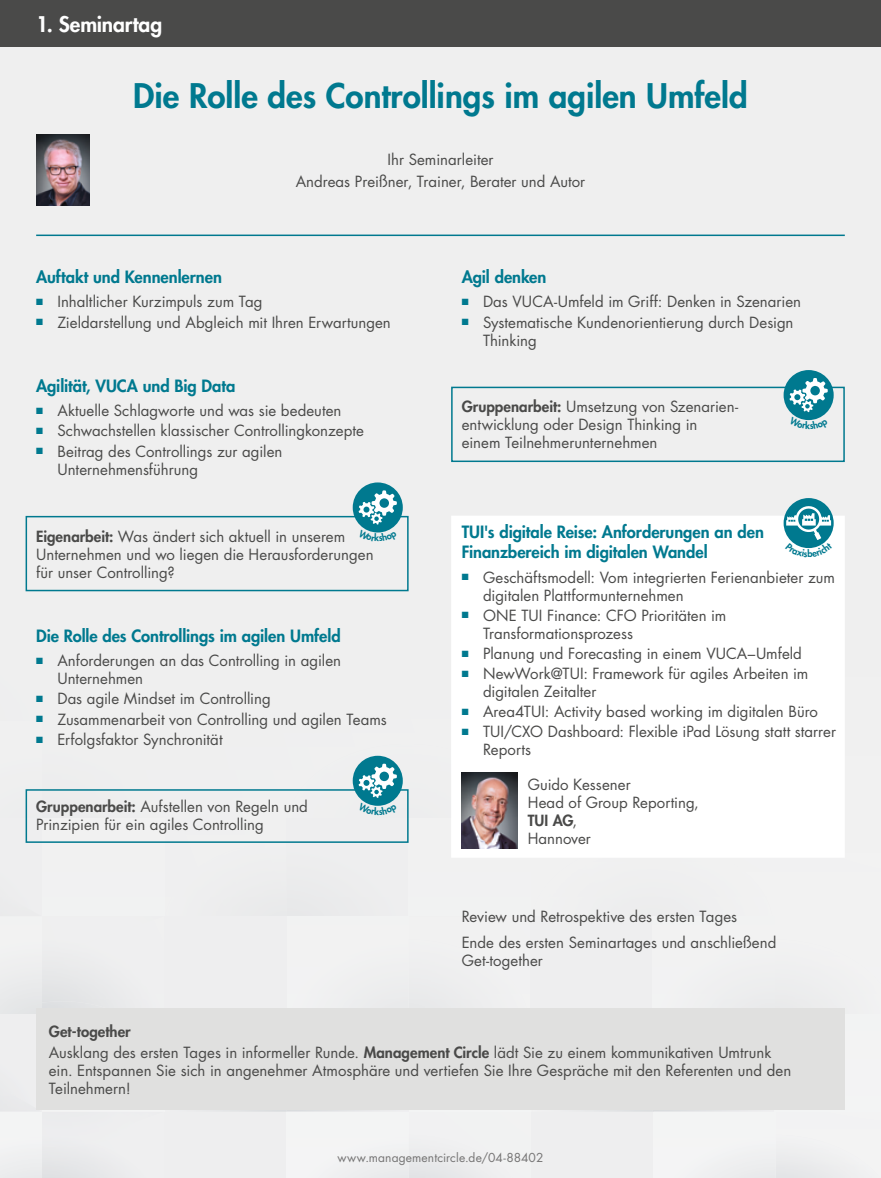
<style>
.page{position:relative;width:881px;height:1178px;background:#fff}
.page>*{position:absolute;margin:0;border:0;box-sizing:border-box;transform-origin:0 0}
.t1{font:800 33px "Futura Std";color:#00798f}
.t2{font:800 21px "Futura Std";letter-spacing:-.005em;color:#fff}
.t3{font:800 16.5px/19.8px "Futura Std";letter-spacing:-.005em;color:#00798f}
.t4{font:15px/18px "Futura Std";color:#4a4a49}
.t5{font:12px "Futura Std";letter-spacing:.01em;color:#757474}
.s1{color:#00798f}
.s2{font-weight:800}
</style>
<div class="page">
<div style="left:0;top:0;width:880px;height:1178px;background:#efefef"></div>
<div style="left:774px;top:1014px;width:106px;height:98px;background:#f3f3f4"></div>
<svg style="left:25px;top:789px;width:1px;height:29px"></svg>
<div style="left:408px;top:1014px;width:122px;height:98px;background:#f3f4f4"></div>
<div style="left:42px;top:1014px;width:122px;height:98px;background:#f3f4f4"></div>
<svg style="left:10px;top:1002px;width:32px;height:12px"></svg>
<svg style="left:286px;top:1110px;width:69px;height:2px"></svg>
<svg style="left:652px;top:1110px;width:70px;height:2px"></svg>
<div style="left:0;top:0;width:880px;height:47px;background:#4a4a49"></div>
<hr style="left:36px;top:235px;width:808px;height:1px;background:#00798f">
<div style="left:36px;top:1008px;width:808px;height:102px;background:#e0e0df"></div>
<div style="left:451px;top:516px;width:393px;height:342px;background:#fff"></div>
<img style="left:461px;top:773px;width:56px;height:75px">
<img style="left:36px;top:135px;width:54px;height:70px">
<svg style="left:783px;top:498px;width:50px;height:50px"></svg>
<div style="left:26px;top:516px;width:382px;height:75px;border:2px solid #00798f"></div>
<div style="left:451px;top:387px;width:393px;height:75px;border:2px solid #00798f"></div>
<div style="left:26px;top:789px;width:382px;height:54px;border:2px solid #00798f"></div>
<svg style="left:352px;top:482px;width:50px;height:50px"></svg>
<div style="left:783px;top:370px;width:50px;height:50px;background:#00798f;border-radius:50%"></div>
<div style="left:352px;top:756px;width:50px;height:50px;background:#00798f;border-radius:50%"></div>
<svg style="left:785px;top:504px;width:47px;height:45px"></svg>
<svg style="left:358px;top:490px;width:40px;height:43px"></svg>
<svg style="left:788px;top:378px;width:40px;height:43px"></svg>
<svg style="left:358px;top:764px;width:40px;height:42px"></svg>
<h2 class="t2" style="left:36px;top:11px;width:127px">1. Seminartag</h2>
<h1 class="t1" style="left:133px;top:75px;width:615px">Die Rolle des Controllings im agilen Umfeld</h1>
<p class="t4" style="left:295px;top:149px;width:291px;line-height:22.2px;text-align:center">Ihr Seminarleiter<br>Andreas Preißner, Trainer, Berater und Autor</p>
<p class="t3" style="left:36px;top:267px;width:187px">Auftakt und Kennenlernen</p>
<p class="t4" style="left:36px;top:293px;width:228px"><span class="s1">■</span> Inhaltlicher Kurzimpuls zum Tag</p>
<p class="t4" style="left:36px;top:313px;width:356px"><span class="s1">■</span> Zieldarstellung und Abgleich mit Ihren Erwartungen</p>
<p class="t3" style="left:36px;top:376px;width:201px">Agilität, VUCA und Big Data</p>
<p class="t4" style="left:36px;top:402px;width:307px"><span class="s1">■</span> Aktuelle Schlagworte und was sie bedeuten</p>
<p class="t4" style="left:36px;top:422px;width:329px"><span class="s1">■</span> Schwachstellen klassischer Controllingkonzepte</p>
<p class="t4" style="left:57px;top:442px;width:226px;text-indent:-21px"><span class="s1">■</span> Beitrag des Controllings zur agilen<br>Unternehmensführung</p>
<p class="t4" style="left:36px;top:527px;width:339px"><span class="s2">Eigenarbeit:</span> Was ändert sich aktuell in unserem<br>Unternehmen und wo liegen die Herausforderungen für unser Controlling?</p>
<p class="t3" style="left:36px;top:626px;width:306px">Die Rolle des Controllings im agilen Umfeld</p>
<p class="t4" style="left:57px;top:652px;width:285px;text-indent:-21px"><span class="s1">■</span> Anforderungen an das Controlling in agilen<br>Unternehmen</p>
<p class="t4" style="left:36px;top:690px;width:236px"><span class="s1">■</span> Das agile Mindset im Controlling</p>
<p class="t4" style="left:36px;top:710px;width:352px"><span class="s1">■</span> Zusammenarbeit von Controlling und agilen Teams</p>
<p class="t4" style="left:36px;top:730px;width:188px"><span class="s1">■</span> Erfolgsfaktor Synchronität</p>
<p class="t4" style="left:36px;top:797px;width:273px"><span class="s2">Gruppenarbeit:</span> Aufstellen von Regeln und<br>Prinzipien für ein agiles Controlling</p>
<p class="t3" style="left:461px;top:267px;width:86px">Agil denken</p>
<p class="t4" style="left:461px;top:293px;width:341px"><span class="s1">■</span> Das VUCA-Umfeld im Griff: Denken in Szenarien</p>
<p class="t4" style="left:483px;top:313px;width:312px;text-indent:-21px"><span class="s1">■</span> Systematische Kundenorientierung durch Design<br>Thinking</p>
<p class="t4" style="left:461px;top:398px;width:278px"><span class="s2">Gruppenarbeit:</span> Umsetzung von Szenarien&shy;entwicklung oder Design Thinking in einem Teilnehmerunternehmen</p>
<p class="t3" style="left:461px;top:522px;width:303px">TUI's digitale Reise: Anforderungen an den<br>Finanzbereich im digitalen Wandel</p>
<p class="t4" style="left:483px;top:568px;width:353px;text-indent:-21px"><span class="s1">■</span> Geschäftsmodell: Vom integrierten Ferienanbieter zum digitalen Plattformunternehmen</p>
<p class="t4" style="left:483px;top:606px;width:245px;text-indent:-21px"><span class="s1">■</span> ONE TUI Finance: CFO Prioritäten im<br>Transformationsprozess</p>
<p class="t4" style="left:461px;top:644px;width:341px"><span class="s1">■</span> Planung und Forecasting in einem VUCA–Umfeld</p>
<p class="t4" style="left:483px;top:665px;width:327px;text-indent:-21px"><span class="s1">■</span> NewWork@TUI: Framework für agiles Arbeiten im digitalen Zeitalter</p>
<p class="t4" style="left:461px;top:703px;width:357px"><span class="s1">■</span> Area4TUI: Activity based working im digitalen Büro</p>
<p class="t4" style="left:483px;top:723px;width:354px;text-indent:-21px"><span class="s1">■</span> TUI/CXO Dashboard: Flexible iPad Lösung statt starrer<br>Reports</p>
<p class="t4" style="left:527px;top:775px;width:172px">Guido Kessener<br>Head of Group Reporting,<br><span class="s2">TUI AG</span>,<br>Hannover</p>
<p class="t4" style="left:461px;top:903px;width:316px;line-height:26.5px">Review und Retrospektive des ersten Tages<br>Ende des ersten Seminartages und anschließend</p>
<p class="t4" style="left:461px;top:952px;width:83px">Get-together</p>
<p class="t4" style="left:49px;top:1022px;width:723px;line-height:20.1px"><span class="s2">Get-together<br></span>Ausklang des ersten Tages in informeller Runde. <span class="s2">Management Circle</span> lädt Sie zu einem kommunikativen Umtrunk</p>
<p class="t4" style="left:49px;top:1061px;width:743px">ein. Entspannen Sie sich in angenehmer Atmosphäre und vertiefen Sie Ihre Gespräche mit den Referenten und den<br>Teilnehmern!</p>
<p class="t5" style="left:337px;top:1149px;width:207px">www.managementcircle.de/04-88402</p>
</div>
